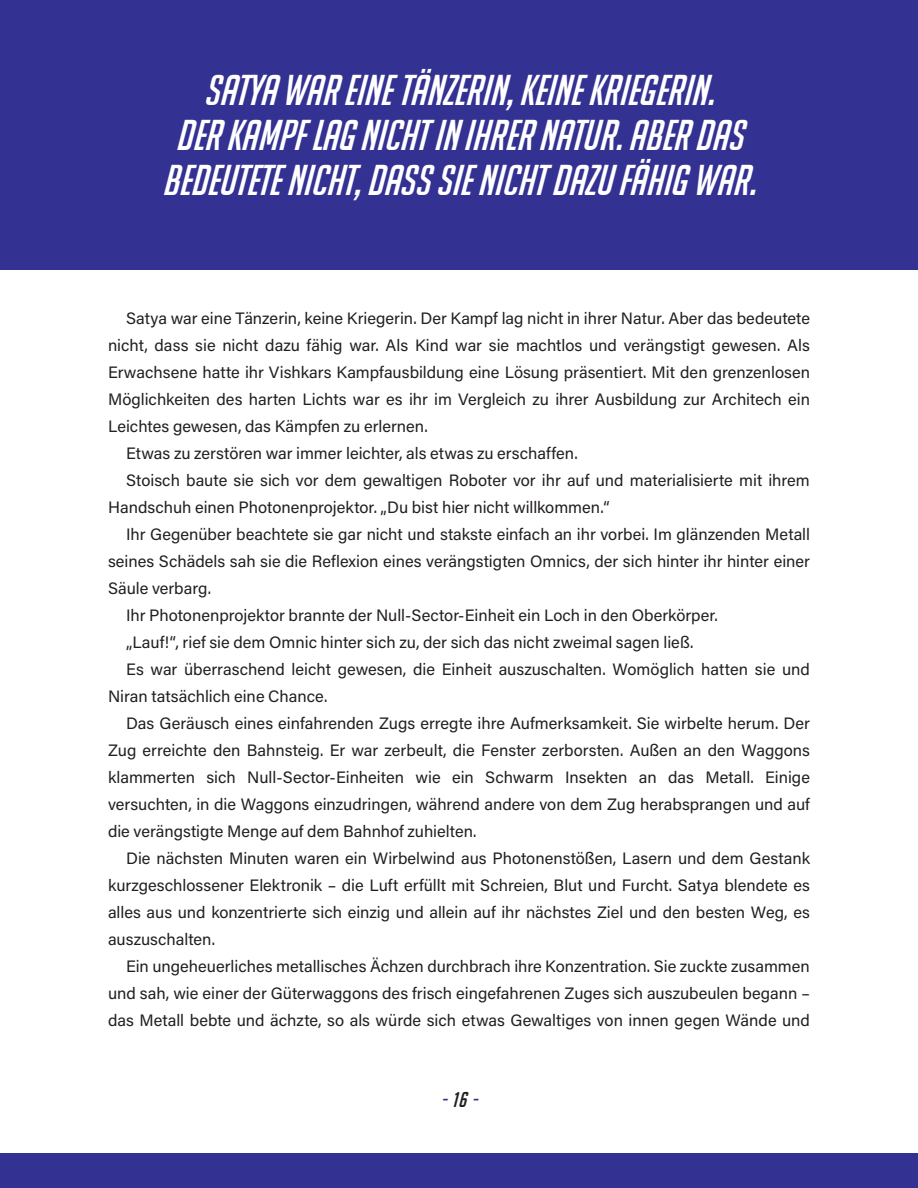
<style>
.page{position:relative;width:918px;height:1188px;background:#fff}
.page>*{position:absolute;margin:0;border:0;box-sizing:border-box;transform-origin:0 0}
.t1{font:italic 42px/45px "Big Noodle Too";color:#fff;text-align:center}
.t2{font:italic 21px "Big Noodle Too";color:#333192}
.TXT{font:16.5px/27px "Acumin Pro";color:#231f20;text-align:justify}
.s1{color:#231f20}
</style>
<div class="page">
<div style="left:0;top:1153px;width:918px;height:35px;background:#333192"></div>
<div style="left:0;top:0;width:918px;height:270px;background:#333192"></div>
<p class="t1" style="left:162px;top:67px;width:595px">SATYA WAR EINE TÄNZERIN, KEINE KRIEGERIN.<br>DER KAMPF LAG NICHT IN IHRER NATUR. ABER DAS<br>BEDEUTETE NICHT, DASS SIE NICHT DAZU FÄHIG WAR.</p>
<p class="TXT" style="left:108px;top:304px;width:704px;text-indent:18px">Satya war eine Tänzerin, keine Kriegerin. Der Kampf lag nicht in ihrer Natur. Aber das bedeutete nicht, dass sie nicht dazu fähig war. Als Kind war sie machtlos und verängstigt gewesen. Als Erwachsene hatte ihr Vishkars Kampfausbildung eine Lösung präsentiert. Mit den grenzenlosen Möglichkeiten des harten Lichts war es ihr im Vergleich zu ihrer Ausbildung zur Architech ein Leichtes gewesen, das Kämpfen zu erlernen.</p>
<p class="TXT" style="left:126px;top:439px;width:453px">Etwas zu zerstören war immer leichter, als etwas zu erschaffen.</p>
<p class="TXT" style="left:108px;top:466px;width:703px;text-indent:18px">Stoisch baute sie sich vor dem gewaltigen Roboter vor ihr auf und materialisierte mit ihrem<br>Handschuh einen Photonenprojektor. „Du bist hier nicht willkommen.“</p>
<p class="TXT" style="left:108px;top:520px;width:704px;text-indent:18px">Ihr Gegenüber beachtete sie gar nicht und stakste einfach an ihr vorbei. Im glänzenden Metall seines Schädels sah sie die Reflexion eines verängstigten Omnics, der sich hinter ihr hinter einer Säule verbarg.</p>
<p class="TXT" style="left:126px;top:601px;width:593px">Ihr Photonenprojektor brannte der Null-Sector-Einheit ein Loch in den Oberkörper.</p>
<p class="TXT" style="left:126px;top:628px;width:569px">„Lauf!“, rief sie dem Omnic hinter sich zu, der sich das nicht zweimal sagen ließ.</p>
<p class="TXT" style="left:108px;top:655px;width:703px;text-indent:18px">Es war überraschend leicht gewesen, die Einheit auszuschalten. Womöglich hatten sie und<br>Niran tatsächlich eine Chance.</p>
<p class="TXT" style="left:108px;top:709px;width:704px;text-indent:18px">Das Geräusch eines einfahrenden Zugs erregte ihre Aufmerksamkeit. Sie wirbelte herum. Der Zug erreichte den Bahnsteig. Er war zerbeult, die Fenster zerborsten. Außen an den Waggons klammerten sich Null-Sector-Einheiten wie ein Schwarm Insekten an das Metall. Einige versuchten, in die Waggons einzudringen, während andere von dem Zug herabsprangen und auf die verängstigte Menge auf dem Bahnhof zuhielten.</p>
<p class="TXT" style="left:108px;top:844px;width:704px;text-indent:18px">Die nächsten Minuten waren ein Wirbelwind aus Photonenstößen, Lasern und dem Gestank kurzgeschlossener Elektronik – die Luft erfüllt mit Schreien, Blut und Furcht. Satya blendete es alles aus und konzentrierte sich einzig und allein auf ihr nächstes Ziel und den besten Weg, es auszuschalten.</p>
<p class="TXT" style="left:108px;top:952px;width:704px;text-indent:18px">Ein ungeheuerliches metallisches Ächzen durchbrach ihre Konzentration. Sie zuckte zusammen und sah, wie einer der Güterwaggons des frisch eingefahrenen Zuges sich auszubeulen begann – das Metall bebte und ächzte, so als würde sich etwas Gewaltiges von innen gegen Wände und</p>
<p class="t2" style="left:441px;top:1087px;width:37px">-<span class="s1">16</span>-</p>
</div>
